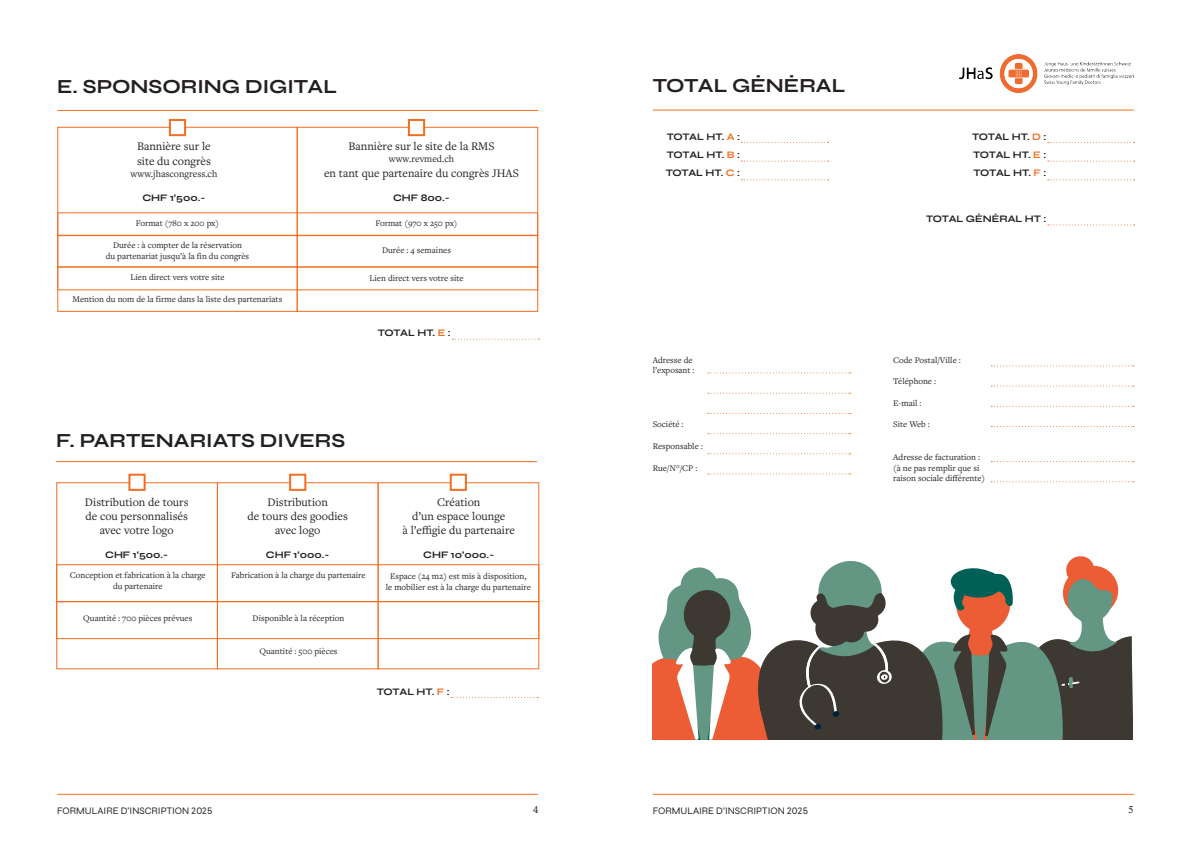
<style>
.page{position:relative;width:1191px;height:842px;background:#fff}
.page>*{position:absolute;margin:0;border:0;box-sizing:border-box;transform-origin:0 0}
.t1{font:700 20px "Syne";color:#231f20}
.t2{font:12px/14.4px "Freight Text Pro";color:#231f20;text-align:center}
.t3{font:700 10px/18px "Syne";color:#231f20;text-align:justify}
.t4{font:10px "Syne";color:#231f20}
.t5{font:10px "Freight Text Pro";color:#231f20}
.t6{font:10px "Calisto";color:#231f20}
.t7{font:9px/10.8px "Freight Text Pro";color:#231f20;text-align:center}
.s1{color:#f36e21}
</style>
<div class="page">
<svg style="left:652px;top:556px;width:481px;height:184px"></svg>
<hr style="left:653px;top:110px;width:480px;height:1px;background:#f36e21">
<hr style="left:56px;top:461px;width:481px;height:1px;background:#f36e21">
<hr style="left:57px;top:110px;width:481px;height:1px;background:#f36e21">
<svg style="left:452px;top:339px;width:87px;height:1px"></svg>
<div style="left:57px;top:127px;width:241px;height:185px;border:1px solid #f36e21"></div>
<div style="left:57px;top:235px;width:481px;height:33px;border:1px solid #f36e21"></div>
<div style="left:57px;top:266px;width:481px;height:24px;border:1px solid #f36e21"></div>
<div style="left:297px;top:127px;width:241px;height:185px;border:1px solid #f36e21"></div>
<svg style="left:407px;top:119px;width:19px;height:18px"></svg>
<svg style="left:168px;top:119px;width:19px;height:18px"></svg>
<div style="left:56px;top:564px;width:483px;height:38px;border:1px solid #f36e21"></div>
<div style="left:56px;top:601px;width:483px;height:38px;border:1px solid #f36e21"></div>
<div style="left:377px;top:482px;width:162px;height:187px;border:1px solid #f36e21"></div>
<div style="left:56px;top:482px;width:162px;height:187px;border:1px solid #f36e21"></div>
<svg style="left:127px;top:473px;width:20px;height:18px"></svg>
<svg style="left:449px;top:473px;width:19px;height:18px"></svg>
<svg style="left:288px;top:473px;width:19px;height:18px"></svg>
<svg style="left:451px;top:697px;width:87px;height:1px"></svg>
<svg style="left:1047px;top:224px;width:87px;height:1px"></svg>
<svg style="left:741px;top:142px;width:87px;height:1px"></svg>
<svg style="left:708px;top:372px;width:142px;height:1px"></svg>
<svg style="left:991px;top:365px;width:143px;height:1px"></svg>
<svg style="left:708px;top:433px;width:142px;height:1px"></svg>
<svg style="left:991px;top:426px;width:143px;height:1px"></svg>
<svg style="left:1047px;top:142px;width:87px;height:1px"></svg>
<svg style="left:741px;top:161px;width:87px;height:1px"></svg>
<svg style="left:708px;top:393px;width:142px;height:1px"></svg>
<svg style="left:991px;top:386px;width:143px;height:1px"></svg>
<svg style="left:708px;top:453px;width:142px;height:1px"></svg>
<svg style="left:991px;top:461px;width:143px;height:1px"></svg>
<svg style="left:1047px;top:161px;width:87px;height:1px"></svg>
<svg style="left:741px;top:179px;width:87px;height:1px"></svg>
<svg style="left:708px;top:413px;width:142px;height:1px"></svg>
<svg style="left:991px;top:406px;width:143px;height:1px"></svg>
<svg style="left:708px;top:473px;width:142px;height:1px"></svg>
<svg style="left:991px;top:481px;width:143px;height:1px"></svg>
<svg style="left:1047px;top:179px;width:87px;height:1px"></svg>
<img style="left:959px;top:55px;width:174px;height:37px">
<hr style="left:653px;top:794px;width:480px;height:1px;background:#f36e21">
<hr style="left:57px;top:794px;width:481px;height:1px;background:#f36e21">
<h1 class="t1" style="left:57px;top:74px;width:281px">E. SPONSORING DIGITAL</h1>
<h2 class="t2" style="left:137px;top:139px;width:75px;text-align:left">Bannière sur le site du congrès</h2>
<p class="t5" style="left:131px;top:167px;width:88px">www.jhascongress.ch</p>
<p class="t3" style="left:142px;top:188px;width:65px">CHF 1‘500.-</p>
<p class="t7" style="left:136px;top:218px;width:85px">Format (780 x 200 px)</p>
<p class="t7" style="left:106px;top:239px;width:145px">Durée : à compter de la réservation<br>du partenariat jusqu’à la fin du congrès</p>
<p class="t7" style="left:130px;top:272px;width:96px">Lien direct vers votre site</p>
<p class="t7" style="left:73px;top:293px;width:211px">Mention du nom de la firme dans la liste des partenariats</p>
<h2 class="t2" style="left:349px;top:139px;width:147px">Bannière sur le site de la RMS</h2>
<p class="t5" style="left:389px;top:153px;width:67px">www.revmed.ch</p>
<h2 class="t2" style="left:324px;top:165px;width:196px">en tant que partenaire du congrès JHAS</h2>
<p class="t3" style="left:393px;top:188px;width:58px">CHF 800.-</p>
<p class="t7" style="left:375px;top:218px;width:84px">Format (970 x 250 px)</p>
<p class="t7" style="left:382px;top:245px;width:70px">Durée : 4 semaines</p>
<p class="t7" style="left:369px;top:272px;width:96px">Lien direct vers votre site</p>
<p class="t3" style="left:378px;top:324px;width:75px">TOTAL HT. <span class="s1">E</span> :</p>
<h1 class="t1" style="left:56px;top:428px;width:291px">F. PARTENARIATS DIVERS</h1>
<h2 class="t2" style="left:85px;top:494px;width:105px">Distribution de tours de cou personnalisés avec votre logo</h2>
<p class="t3" style="left:105px;top:546px;width:65px">CHF 1‘500.-</p>
<p class="t7" style="left:70px;top:570px;width:137px">Conception et fabrication à la charge du partenaire</p>
<p class="t7" style="left:83px;top:613px;width:111px">Quantité : 700 pièces prévues</p>
<h2 class="t2" style="left:248px;top:494px;width:102px">Distribution<br>de tours des goodies avec logo</h2>
<p class="t3" style="left:266px;top:546px;width:65px">CHF 1‘000.-</p>
<p class="t7" style="left:231px;top:570px;width:136px">Fabrication à la charge du partenaire</p>
<p class="t7" style="left:252px;top:613px;width:93px">Disponible à la réception</p>
<p class="t7" style="left:259px;top:645px;width:79px">Quantité : 500 pièces</p>
<h2 class="t2" style="left:402px;top:494px;width:114px">Création<br>d’un espace lounge<br>à l’effigie du partenaire</h2>
<p class="t3" style="left:423px;top:546px;width:72px">CHF 10’000.-</p>
<p class="t7" style="left:386px;top:570px;width:147px">Espace (24 m2) est mis à disposition,<br>le mobilier est à la charge du partenaire</p>
<p class="t3" style="left:377px;top:682px;width:74px">TOTAL HT. <span class="s1">F</span> :</p>
<h1 class="t1" style="left:653px;top:73px;width:194px">TOTAL GÉNÉRAL</h1>
<p class="t3" style="left:666px;top:127px;width:76px">TOTAL HT. <span class="s1">A</span> :<br>TOTAL HT. <span class="s1">B</span> :<br>TOTAL HT. <span class="s1">C</span> :</p>
<p class="t3" style="left:972px;top:127px;width:76px">TOTAL HT. <span class="s1">D</span> :<br>TOTAL HT. <span class="s1">E</span> :<br>TOTAL HT. <span class="s1">F</span> :</p>
<p class="t7" style="left:653px;top:354px;width:43px;text-align:left">Adresse de l’exposant :</p>
<p class="t7" style="left:653px;top:419px;width:32px">Société :</p>
<p class="t7" style="left:653px;top:440px;width:52px">Responsable :</p>
<p class="t7" style="left:653px;top:462px;width:46px">Rue/N°/CP :</p>
<p class="t3" style="left:926px;top:210px;width:122px">TOTAL GÉNÉRAL HT :</p>
<p class="t7" style="left:893px;top:354px;width:69px">Code Postal/Ville :</p>
<p class="t7" style="left:893px;top:375px;width:44px">Téléphone :</p>
<p class="t7" style="left:893px;top:397px;width:30px">E-mail :</p>
<p class="t7" style="left:893px;top:419px;width:38px">Site Web :</p>
<p class="t7" style="left:893px;top:451px;width:93px;text-align:left">Adresse de facturation : (à ne pas remplir que si raison sociale différente)</p>
<p class="t6" style="left:533px;top:804px;width:7px">4</p>
<p class="t6" style="left:1128px;top:804px;width:7px">5</p>
<p class="t4" style="left:57px;top:805px;width:157px">FORMULAIRE D’INSCRIPTION 2025</p>
<p class="t4" style="left:653px;top:805px;width:157px">FORMULAIRE D’INSCRIPTION 2025</p>
</div>
